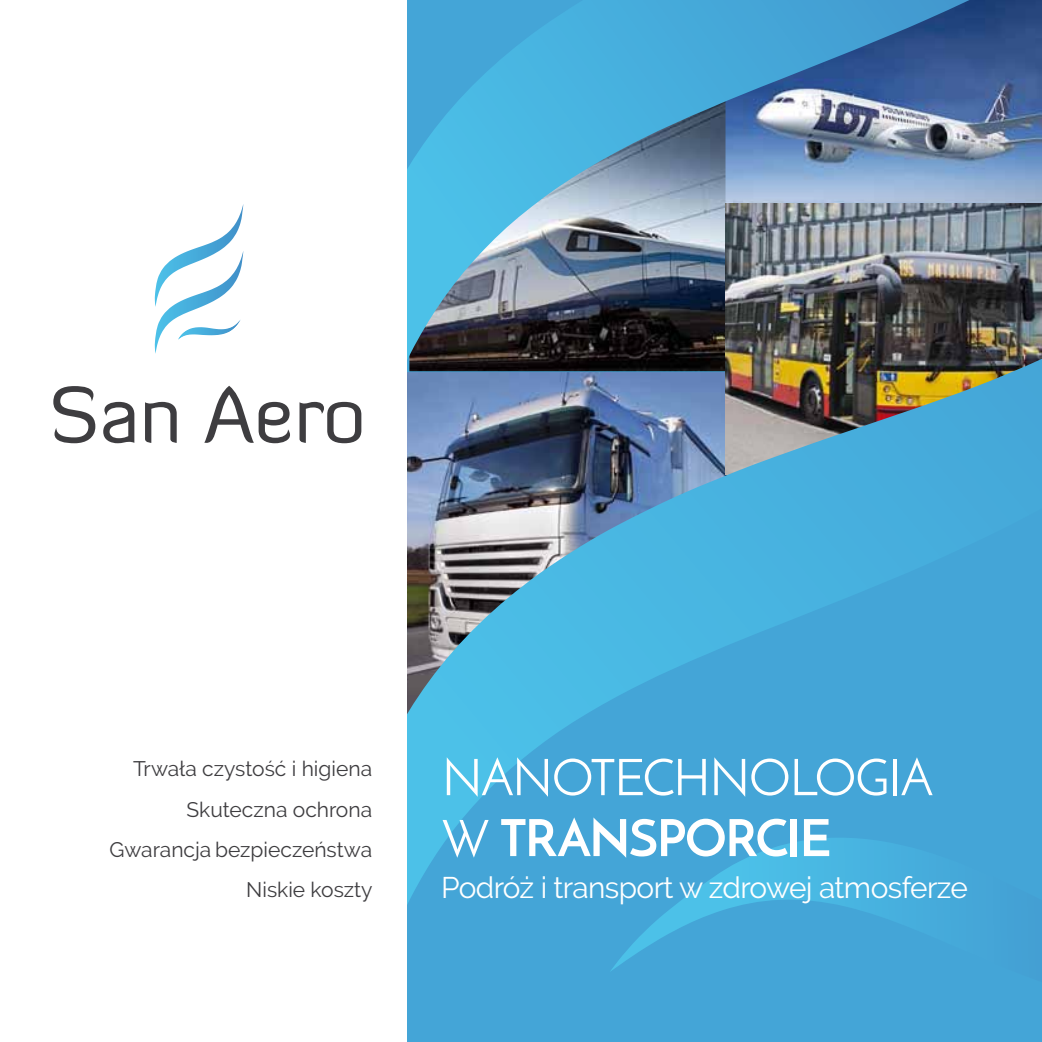
<style>
.page{position:relative;width:1042px;height:1042px;background:#fff}
.page>*{position:absolute;margin:0;border:0;box-sizing:border-box;transform-origin:0 0}
.t1{font:50.75px "Josefin Sans";color:#fff}
.t2{font:700 50.75px "Josefin Sans";color:#fff}
.t3{font:29.75px "Raleway";letter-spacing:-.02em;color:#fff}
.t4{font:21px/40.2px "Raleway";color:#3e3d40;text-align:right}
.s1{font-weight:400}
</style>
<div class="page">
<img style="left:969px;top:0;width:73px;height:359px">
<img style="left:407px;top:0;width:562px;height:359px">
<svg style="left:407px;top:359px;width:635px;height:683px;background:#4da0c8"></svg>
<svg style="left:155px;top:205px;width:88px;height:149px"></svg>
<svg style="left:53px;top:386px;width:42px;height:57px"></svg>
<svg style="left:103px;top:402px;width:31px;height:41px"></svg>
<svg style="left:145px;top:402px;width:32px;height:41px"></svg>
<svg style="left:204px;top:386px;width:86px;height:57px"></svg>
<svg style="left:299px;top:402px;width:62px;height:41px"></svg>
<p class="t4" style="left:110px;top:749px;width:265px">Trwała czystość i higiena<br>Skuteczna ochrona<br>Gwarancja bezpieczeństwa<br>Niskie koszty</p>
<h1 class="t1" style="left:441px;top:747px;width:205px">NAN OTECHN</h1>
<h1 class="t1" style="left:749px;top:747px;width:180px">OLOGIA</h1>
<h1 class="t2" style="left:441px;top:806px;width:89px"><span class="s1">W</span> TRANSPORCIE</h1>
<h2 class="t3" style="left:441px;top:870px;width:528px">Podróż i transport w zdrowej atmosferze</h2>
</div>
